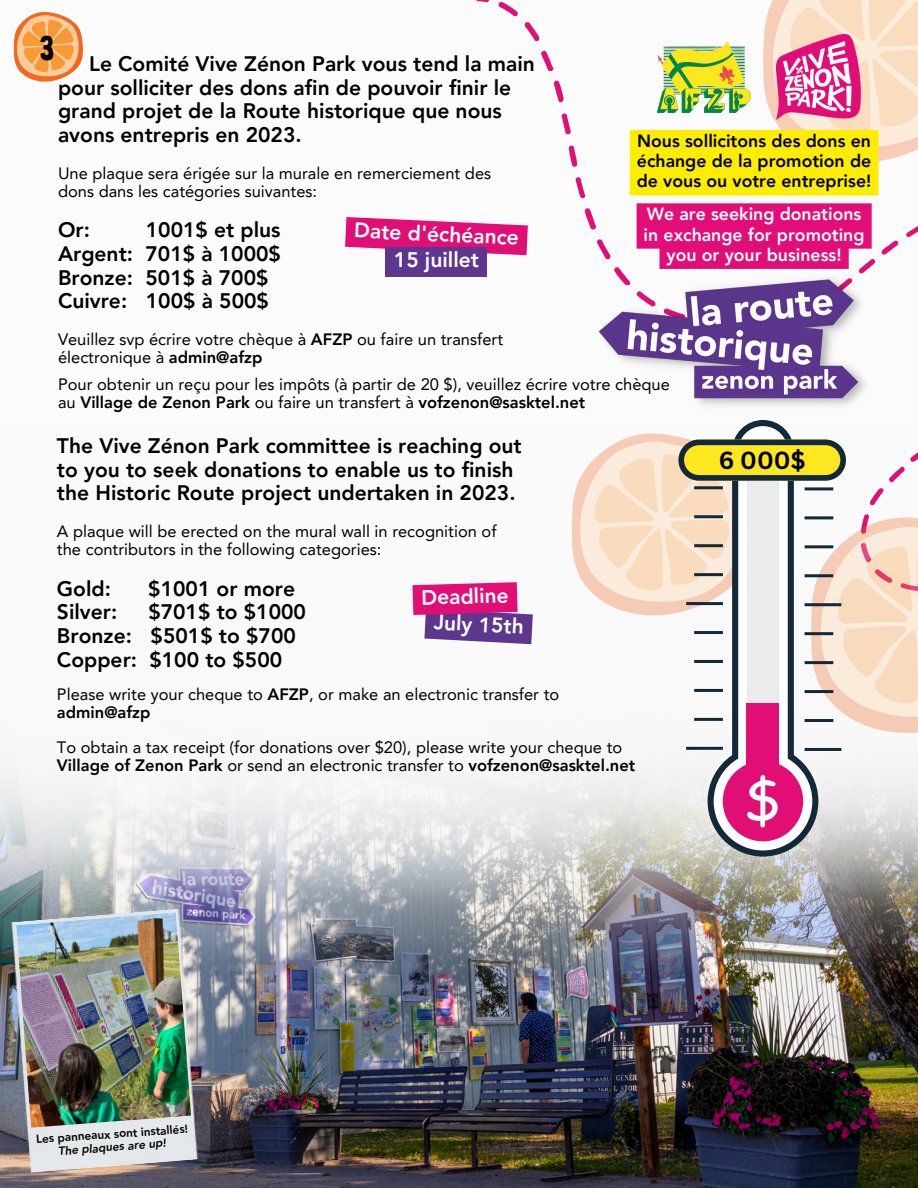
<style>
.page{position:relative;width:918px;height:1188px;background:#fbfbfb}
.page>*{position:absolute;margin:0;border:0;box-sizing:border-box;transform-origin:0 0}
.t1{font:33.9px "Bobby Jones";color:#000}
.t2{font:700 24.15px "Canva Sans";color:#000}
.t3{font:800 21px/23.7px "Avenir LT Pro";color:#000}
.t4{font:800 21px "Avenir LT Pro";color:#fff}
.t5{font:800 17.7px/20.2px "Avenir LT Pro";color:#000;text-align:justify}
.t6{font:800 17.7px/20.2px "Avenir LT Pro";color:#fff;text-align:center}
.t7{font:16.5px/18px "Avenir LT Pro";color:#000}
.t8{font:800 11.7px "Avenir LT Pro";color:#000}
.t9{font:italic 800 11.7px "Avenir LT Pro";color:#000}
.s1{font-weight:800}
</style>
<div class="page">
<svg style="left:475px;top:0;width:233px;height:272px"></svg>
<img style="left:0;top:985px;width:918px;height:203px">
<img style="left:0;top:899px;width:918px;height:80px">
<img style="left:0;top:585px;width:918px;height:314px">
<img style="left:598px;top:272px;width:267px;height:134px">
<svg style="left:708px;top:420px;width:133px;height:436px"></svg>
<svg style="left:571px;top:426px;width:347px;height:424px"></svg>
<div style="left:747px;top:703px;width:32px;height:62px;background:#e10e76"></div>
<svg style="left:14px;top:12px;width:69px;height:70px"></svg>
<svg style="left:637px;top:203px;width:235px;height:66px;background:#e31c7f"></svg>
<svg style="left:630px;top:0;width:288px;height:195px"></svg>
<svg style="left:345px;top:217px;width:183px;height:38px"></svg>
<div style="left:386px;top:247px;width:101px;height:30px;background:#5c378d"></div>
<svg style="left:413px;top:582px;width:120px;height:62px"></svg>
<img style="left:10px;top:909px;width:190px;height:264px">
<img style="left:16px;top:912px;width:175px;height:216px">
<h2 class="t1" style="left:39px;top:26px;width:17px">3</h2>
<p class="t3" style="left:58px;top:54px;width:478px;text-indent:31px">Le Comité Vive Zénon Park vous tend la main pour solliciter des dons afin de pouvoir finir le grand projet de la Route historique que nous avons entrepris en 2023.</p>
<p class="t7" style="left:58px;top:166px;width:435px">Une plaque sera érigée sur la murale en remerciement des dons dans les catégories suivantes:</p>
<p class="t3" style="left:58px;top:220px;width:33px">Or:</p>
<p class="t3" style="left:58px;top:220px;width:224px;text-indent:88px">1001$ et plus<br>Argent: 701$ à 1000$<br>Bronze: 501$ à 700$<br>Cuivre: 100$ à 500$</p>
<p class="t7" style="left:58px;top:332px;width:447px">Veuillez svp écrire votre chèque à <span class="s1">AFZP</span> ou faire un transfert électronique à <span class="s1">admin@afzp</span></p>
<h1 class="t4" style="left:355px;top:221px;width:166px;rotate:3deg">Date d'échéance</h1>
<p class="t4" style="left:394px;top:251px;width:87px">15 juillet</p>
<p class="t5" style="left:637px;top:132px;width:236px">Nous sollicitons des dons en échange de la promotion de de vous ou votre entreprise!</p>
<h4 class="t6" style="left:644px;top:206px;width:222px">We are seeking donations in exchange for promoting you or your business!</h4>
<p class="t7" style="left:58px;top:377px;width:613px">Pour obtenir un reçu pour les impôts (à partir de 20 $), veuillez écrire votre chèque au <span class="s1">Village de Zenon Park</span> ou faire un transfert à <span class="s1">vofzenon@sasktel.net</span></p>
<h2 class="t3" style="left:57px;top:436px;width:466px">The Vive Zénon Park committee is reaching out to you to seek donations to enable us to finish the Historic Route project undertaken in 2023.</h2>
<h2 class="t7" style="left:57px;top:524px;width:441px">A plaque will be erected on the mural wall in recognition of the contributors in the following categories:</h2>
<h3 class="t3" style="left:57px;top:579px;width:56px">Gold:</h3>
<h3 class="t3" style="left:148px;top:579px;width:148px">$1001 or more</h3>
<h3 class="t3" style="left:57px;top:602px;width:62px">Silver:</h3>
<p class="t4" style="left:421px;top:589px;width:89px;rotate:-2deg">Deadline</p>
<h3 class="t3" style="left:57px;top:602px;width:251px;text-indent:91px">$701$ to $1000<br>Bronze: $501$ to $700<br>Copper: $100 to $500</h3>
<p class="t7" style="left:57px;top:687px;width:504px">Please write your cheque to <span class="s1">AFZP</span>, or make an electronic transfer to <span class="s1">admin@afzp</span></p>
<h3 class="t7" style="left:57px;top:740px;width:580px">To obtain a tax receipt (for donations over $20), please write your cheque to<br><span class="s1">Village of Zenon Park</span> or send an electronic transfer to <span class="s1">vofzenon@sasktel.net</span></h3>
<p class="t4" style="left:434px;top:613px;width:92px;rotate:3deg">July 15th</p>
<h2 class="t2" style="left:719px;top:443px;width:88px">6 000$</h2>
<h4 class="t8" style="left:36px;top:1134px;width:154px;rotate:-4deg">Les panneaux sont installés!</h4>
<h4 class="t9" style="left:58px;top:1147px;width:110px;rotate:-5deg">The plaques are up!</h4>
</div>
